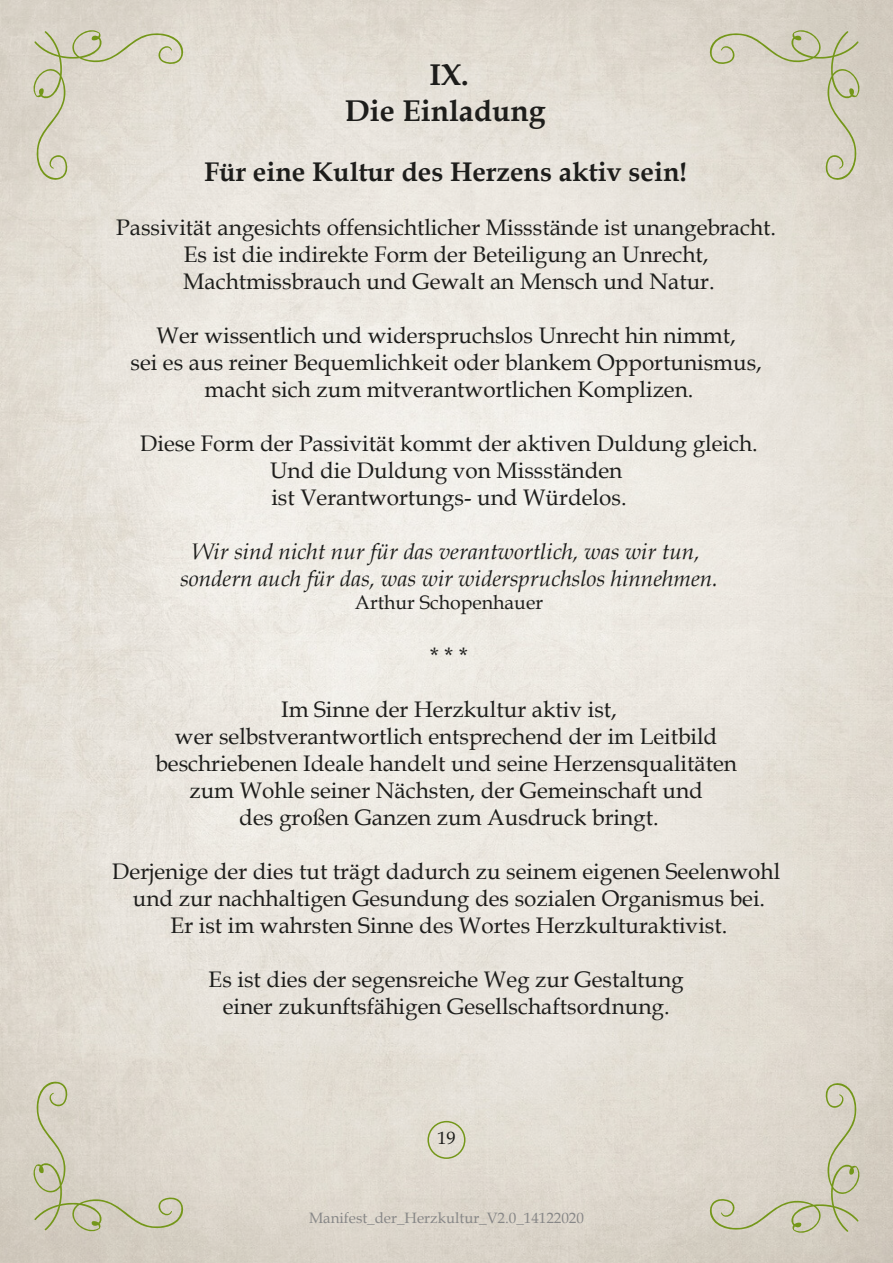
<style>
.page{position:relative;width:893px;height:1263px;background:#fff}
.page>*{position:absolute;margin:0;border:0;box-sizing:border-box;transform-origin:0 0}
.t1{font:700 30px/36px "Book Antiqua";color:#1d1d1b;text-align:center}
.t2{font:700 27px "Book Antiqua";color:#1d1d1b}
.t3{font:22.5px/27px "Book Antiqua";color:#1d1d1b;text-align:center}
.t4{font:italic 22.5px/27px "Book Antiqua";color:#1d1d1b;text-align:center}
.t5{font:19.5px "Book Antiqua";color:#1d1d1b}
.t6{font:18px "Book Antiqua";color:#1d1d1b}
.t7{font:15px "Book Antiqua";color:#878787}
</style>
<div class="page">
<img style="left:0;top:0;width:893px;height:1263px">
<div style="left:427px;top:1121px;width:38px;height:38px;border:2px solid #749719;border-radius:50%"></div>
<svg style="left:28px;top:25px;width:156px;height:156px;background:#dad6c7"></svg>
<svg style="left:708px;top:25px;width:156px;height:156px;background:#d6d1c1"></svg>
<svg style="left:28px;top:1080px;width:156px;height:156px;background:#d4cfbf"></svg>
<svg style="left:708px;top:1082px;width:156px;height:156px;background:#d5d0c0"></svg>
<h1 class="t1" style="left:345px;top:57px;width:202px">IX.<br>Die Einladung</h1>
<p class="t2" style="left:204px;top:153px;width:484px">Für eine Kultur des Herzens aktiv sein!</p>
<p class="t3" style="left:116px;top:213px;width:661px">Passivität angesichts offensichtlicher Missstände ist unangebracht.<br>Es ist die indirekte Form der Beteiligung an Unrecht,<br>Machtmissbrauch und Gewalt an Mensch und Natur.</p>
<p class="t3" style="left:130px;top:321px;width:633px">Wer wissentlich und widerspruchslos Unrecht hin nimmt,<br>sei es aus reiner Bequemlichkeit oder blankem Opportunismus, macht sich zum mitverantwortlichen Komplizen.</p>
<p class="t3" style="left:140px;top:429px;width:619px">Diese Form der Passivität kommt der aktiven Duldung gleich.<br>Und die Duldung von Missständen<br>ist Verantwortungs- und Würdelos.</p>
<p class="t4" style="left:180px;top:537px;width:539px">Wir sind nicht nur für das verantwortlich, was wir tun, sondern auch für das, was wir widerspruchslos hinnehmen.</p>
<p class="t5" style="left:355px;top:589px;width:190px">Arthur Schopenhauer</p>
<p class="t3" style="left:430px;top:641px;width:39px">* * *</p>
<p class="t3" style="left:155px;top:695px;width:583px">Im Sinne der Herzkultur aktiv ist,<br>wer selbstverantwortlich entsprechend der im Leitbild beschriebenen Ideale handelt und seine Herzensqualitäten zum Wohle seiner Nächsten, der Gemeinschaft und<br>des großen Ganzen zum Ausdruck bringt.</p>
<p class="t3" style="left:112px;top:857px;width:670px">Derjenige der dies tut trägt dadurch zu seinem eigenen Seelenwohl und zur nachhaltigen Gesundung des sozialen Organismus bei.<br>Er ist im wahrsten Sinne des Wortes Herzkulturaktivist.</p>
<p class="t3" style="left:209px;top:965px;width:477px">Es ist dies der segensreiche Weg zur Gestaltung einer zukunftsfähigen Gesellschaftsordnung.</p>
<p class="t6" style="left:437px;top:1126px;width:19px">19</p>
<p class="t7" style="left:309px;top:1207px;width:276px">Manifest_der_Herzkultur_V2.0_14122020</p>
</div>
